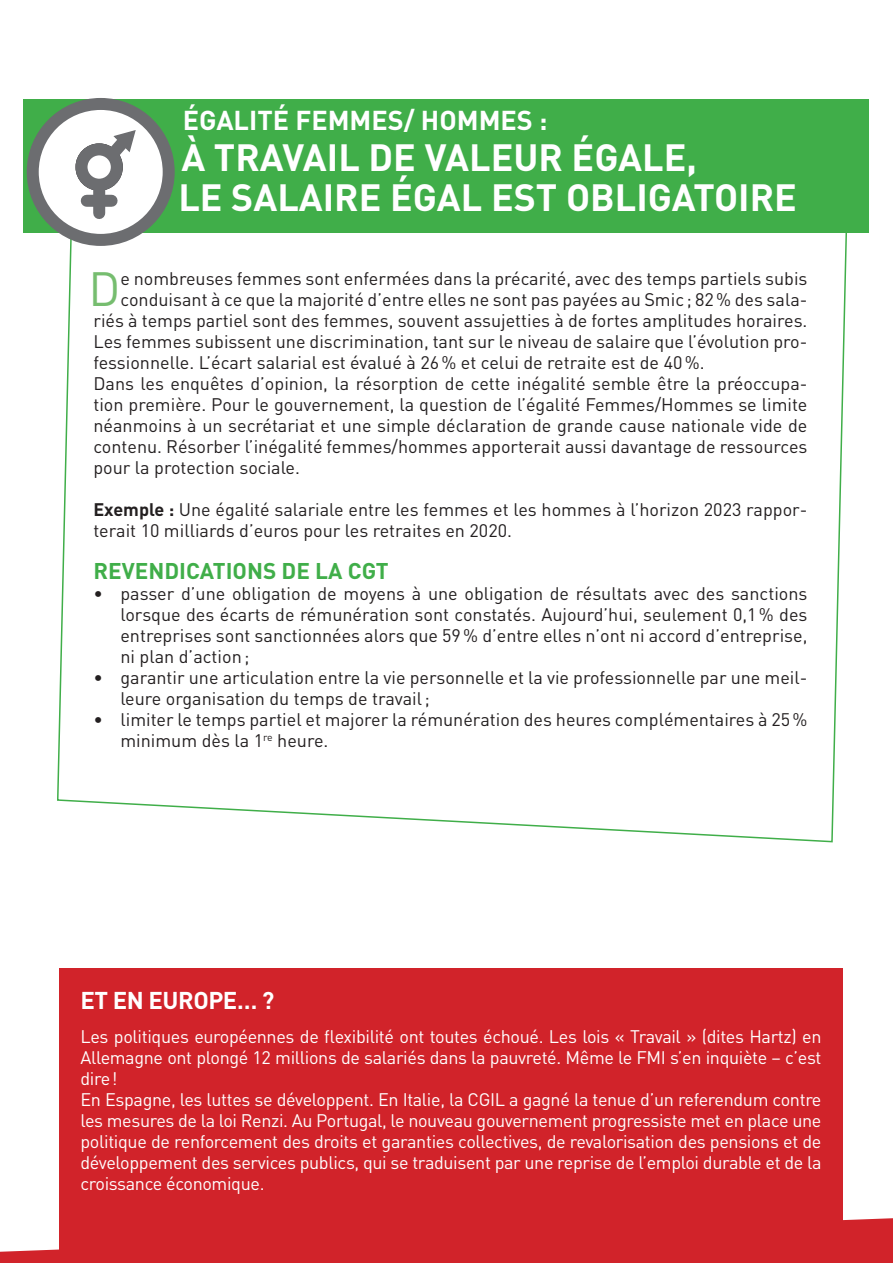
<style>
.page{position:relative;width:893px;height:1263px;background:#fff}
.page>*{position:absolute;margin:0;border:0;box-sizing:border-box;transform-origin:0 0}
.Texte{font:47.55px "DIN";color:#76bd6f}
.Texte-2{font:700 37.5px/40.5px "DIN";color:#fff}
.Texte-3{font:700 27px "DIN";color:#fff}
.Texte-4{font:700 24px "DIN";letter-spacing:-.02em;color:#fff}
.Texte-5{font:700 22.5px "DIN";color:#40ae49}
.Texte-6{font:18px/21px "DIN";color:#231f20}
.Texte-7{font:18px/21px "DIN";letter-spacing:-.02em;color:#fff;text-align:justify}
.s1{font-weight:700}
</style>
<div class="page">
<div style="left:59px;top:968px;width:784px;height:295px;background:#d1232a"></div>
<svg style="left:0;top:1218px;width:893px;height:45px"></svg>
<svg style="left:57px;top:233px;width:790px;height:610px"></svg>
<div style="left:24px;top:99px;width:845px;height:134px;background:#40ae49"></div>
<svg style="left:26px;top:98px;width:147px;height:146px"></svg>
<p class="Texte-3" style="left:183px;top:103px;width:366px">ÉGALITÉ FEMMES/ HOMMES :</p>
<p class="Texte-2" style="left:178px;top:135px;width:620px">À TRAVAIL DE VALEUR ÉGALE,<br>LE SALAIRE ÉGAL EST OBLIGATOIRE</p>
<p class="Texte-6" style="left:93px;top:268px;width:716px;text-align:right">e nombreuses femmes sont enfermées dans la précarité, avec des temps partiels subis conduisant à ce que la majorité d’entre elles ne sont pas payées au Smic ; 82% des sala&shy;riés à temps partiel sont des femmes, souvent assujetties à de fortes amplitudes horaires.</p>
<p class="Texte-6" style="left:93px;top:331px;width:716px">Les femmes subissent une discrimination, tant sur le niveau de salaire que l’évolution pro&shy;fessionnelle. L’écart salarial est évalué à 26% et celui de retraite est de 40%.</p>
<p class="Texte-6" style="left:93px;top:373px;width:716px;text-align:justify">Dans les enquêtes d’opinion, la résorption de cette inégalité semble être la préoccupa&shy;tion première. Pour le gouvernement, la question de l’égalité Femmes/Hommes se limite néanmoins à un secrétariat et une simple déclaration de grande cause nationale vide de contenu. Résorber l’inégalité femmes/hommes apporterait aussi davantage de ressources pour la protection sociale.</p>
<p class="Texte-6" style="left:93px;top:499px;width:716px"><span class="s1">Exemple :</span> Une égalité salariale entre les femmes et les hommes à l’horizon 2023 rappor&shy;terait 10 milliards d’euros pour les retraites en 2020.</p>
<p class="Texte-5" style="left:93px;top:556px;width:297px">REVENDICATIONS DE LA CGT</p>
<p class="Texte-6" style="left:120px;top:583px;width:689px;text-align:justify;text-indent:-27px">• passer d’une obligation de moyens à une obligation de résultats avec des sanctions lorsque des écarts de rémunération sont constatés. Aujourd’hui, seulement 0,1% des entreprises sont sanctionnées alors que 59% d’entre elles n’ont ni accord d’entreprise, ni plan d’action;</p>
<p class="Texte-6" style="left:120px;top:667px;width:689px;text-indent:-27px">• garantir une articulation entre la vie personnelle et la vie professionnelle par une meil&shy;leure organisation du temps de travail;</p>
<p class="Texte-6" style="left:120px;top:709px;width:689px;text-indent:-27px">• limiter le temps partiel et majorer la rémunération des heures complémentaires à 25% minimum dès la 1<sup>re</sup> heure.</p>
<p class="Texte" style="left:89px;top:259px;width:33px">D</p>
<p class="Texte-4" style="left:81px;top:985px;width:195px">ET EN EUROPE… ?</p>
<p class="Texte-7" style="left:81px;top:1026px;width:742px">Les politiques européennes de flexibilité ont toutes échoué. Les lois « Travail » (dites Hartz) en Allemagne ont plongé 12 millions de salariés dans la pauvreté. Même le FMI s’en inquiète – c’est dire!</p>
<p class="Texte-7" style="left:81px;top:1089px;width:742px">En Espagne, les luttes se développent. En Italie, la CGIL a gagné la tenue d’un referendum contre les mesures de la loi Renzi. Au Portugal, le nouveau gouvernement progressiste met en place une politique de renforcement des droits et garanties collectives, de revalorisation des pensions et de développement des services publics, qui se traduisent par une reprise de l’emploi durable et de la croissance économique.</p>
</div>
